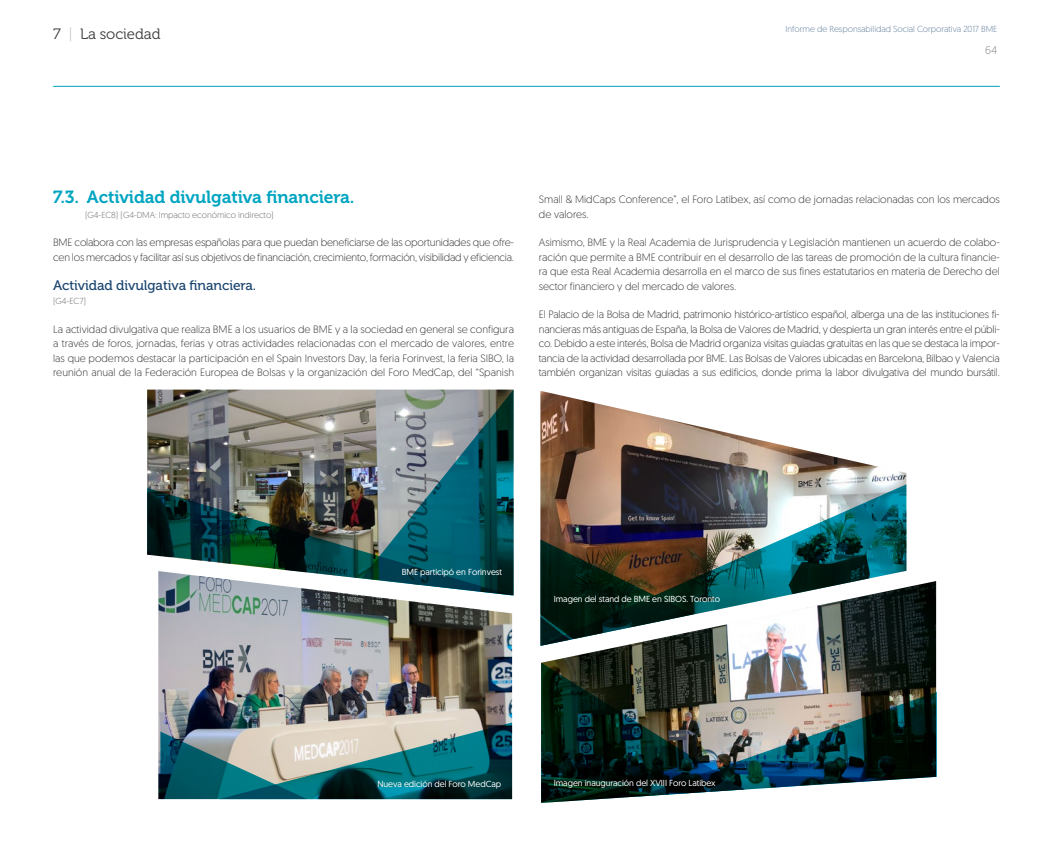
<style>
.page{position:relative;width:1053px;height:851px;background:#fff}
.page>*{position:absolute;margin:0;border:0;box-sizing:border-box;transform-origin:0 0}
.t1{font:17.5px "Museo 700";letter-spacing:-.005em;color:#00a5c1}
.t2{font:15px "Museo 300";letter-spacing:-.005em;color:#3c3c3b}
.t3{font:13.75px "Museo 500";letter-spacing:-.005em;color:#1a446f}
.t4{font:300 11.25px "Geomanist";color:#878787}
.t5{font:300 10.62px/14.4px "Geomanist";letter-spacing:-.02em;color:#3c3c3b;text-align:justify}
.t6{font:300 10.62px/14.4px "Geomanist";color:#3c3c3b}
.t7{font:8.75px "Geomanist";letter-spacing:-.005em;color:#fff}
.t8{font:300 8.75px "Geomanist";letter-spacing:-.005em;color:#706f6f}
.t9{font:300 8.75px "Geomanist";letter-spacing:-.005em;color:#66829f}
.s1{color:#ccc}
</style>
<div class="page">
<hr style="left:53px;top:86px;width:946px;height:1px;background:#009cb9">
<img style="left:540px;top:391px;width:366px;height:93px">
<img style="left:158px;top:595px;width:354px;height:204px">
<svg style="left:160px;top:722px;width:352px;height:77px;background:#568486"></svg>
<img style="left:540px;top:484px;width:366px;height:161px">
<img style="left:147px;top:389px;width:215px;height:99px">
<img style="left:147px;top:488px;width:215px;height:107px">
<svg style="left:362px;top:389px;width:151px;height:206px;background:#4f797f"></svg>
<img style="left:541px;top:581px;width:395px;height:81px">
<img style="left:541px;top:662px;width:395px;height:140px">
<h2 class="t2" style="left:53px;top:26px;width:109px">7 <span class="s1">|</span> La sociedad</h2>
<p class="t9" style="left:785px;top:23px;width:213px">Informe de Responsabilidad Social Corporativa 2017 BME</p>
<p class="t4" style="left:985px;top:43px;width:14px">64</p>
<h1 class="t1" style="left:53px;top:187px;width:303px">7.3. Actividad divulgativa financiera.</h1>
<p class="t8" style="left:85px;top:209px;width:190px">(G4-EC8) (G4-DMA: Impacto económico indirecto)</p>
<p class="t5" style="left:53px;top:235px;width:462px">BME colabora con las empresas españolas para que puedan beneficiarse de las oportunidades que ofre&shy;cen los mercados y facilitar así sus objetivos de financiación, crecimiento, formación, visibilidad y eficiencia.</p>
<p class="t3" style="left:53px;top:277px;width:204px">Actividad divulgativa financiera.</p>
<p class="t8" style="left:53px;top:295px;width:34px">(G4-EC7)</p>
<p class="t5" style="left:53px;top:321px;width:462px">La actividad divulgativa que realiza BME a los usuarios de BME y a la sociedad en general se configura a través de foros, jornadas, ferias y otras actividades relacionadas con el mercado de valores, entre las que podemos destacar la participación en el Spain Investors Day, la feria Forinvest, la feria SIBO, la reunión anual de la Federación Europea de Bolsas y la organización del Foro MedCap, del “Spanish</p>
<p class="t6" style="left:539px;top:192px;width:462px">Small &amp; MidCaps Conference”, el Foro Latibex, así como de jornadas relacionadas con los mercados de valores.</p>
<p class="t5" style="left:539px;top:235px;width:462px">Asimismo, BME y la Real Academia de Jurisprudencia y Legislación mantienen un acuerdo de colabo&shy;ración que permite a BME contribuir en el desarrollo de las tareas de promoción de la cultura financie&shy;ra que esta Real Academia desarrolla en el marco de sus fines estatutarios en materia de Derecho del sector financiero y del mercado de valores.</p>
<p class="t5" style="left:539px;top:307px;width:462px">El Palacio de la Bolsa de Madrid, patrimonio histórico-artístico español, alberga una de las instituciones fi&shy;nancieras más antiguas de España, la Bolsa de Valores de Madrid, y despierta un gran interés entre el públi&shy;co. Debido a este interés, Bolsa de Madrid organiza visitas guiadas gratuitas en las que se destaca la impor&shy;tancia de la actividad desarrollada por BME. Las Bolsas de Valores ubicadas en Barcelona, Bilbao y Valencia también organizan visitas guiadas a sus edificios, donde prima la labor divulgativa del mundo bursátil.</p>
<p class="t7" style="left:401px;top:566px;width:102px">BME participó en Forinvest</p>
<p class="t7" style="left:553px;top:593px;width:168px">Imagen del stand de BME en SIBOS. Toronto</p>
<p class="t7" style="left:377px;top:778px;width:125px">Nueva edición del Foro MedCap</p>
<p class="t7" style="left:553px;top:776px;width:163px">Imagen inauguración del XVIII Foro Latibex</p>
</div>
